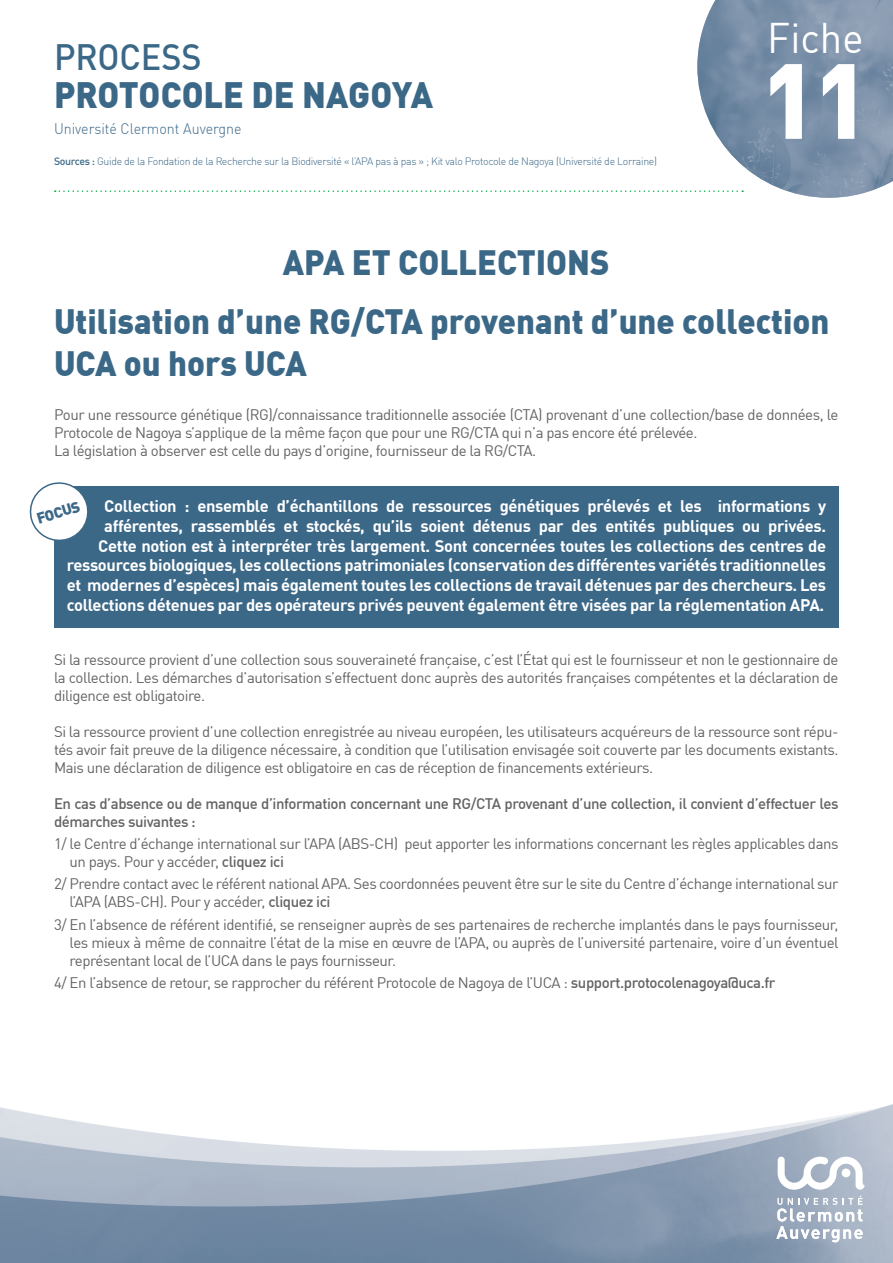
<style>
.page{position:relative;width:893px;height:1263px;background:#fff}
.page>*{position:absolute;margin:0;border:0;box-sizing:border-box;transform-origin:0 0}
.t1{font:900 105px "DIN Offc";color:#fff;scale:.95 1}
.t2{font:42px "DIN Offc";color:#fff;scale:.95 1}
.t3{font:900 36px/37.5px "DIN Offc";color:#3c6888;scale:.95 1}
.TITRE_PARTIE{font:900 34.5px/41.4px "DIN Offc";color:#3c6888;scale:.95 1}
.ENCADRE{font:700 16.5px/19.8px "DIN Offc";letter-spacing:-.02em;color:#fff;text-align:right}
.t4{font:15px/18px "DIN Offc";letter-spacing:-.03em;color:#636366}
.t5{font:500 15px/18px "DIN Offc";letter-spacing:-.03em;color:#636366}
.t6{font:300 15px "DIN Offc";color:#3c6888;scale:.95 1}
.t7{font:900 15px "DIN Offc";color:#3c6888}
.t8{font:300 10.5px "DIN Offc";letter-spacing:-.03em;color:#3c6888}
.s1{font-weight:500}
</style>
<div class="page">
<img style="left:0;top:1104px;width:893px;height:159px">
<svg style="left:776px;top:1157px;width:89px;height:85px"></svg>
<div style="left:54px;top:486px;width:785px;height:141px;background:#3c6888"></div>
<svg style="left:55px;top:0;width:838px;height:198px"></svg>
<svg style="left:29px;top:482px;width:59px;height:59px"></svg>
<p class="t3" style="left:54px;top:36px;width:400px"><span class="s1">PROCESS<br></span>PROTOCOLE DE NAGOYA</p>
<p class="t6" style="left:54px;top:119px;width:199px">Université Clermont Auvergne</p>
<p class="t8" style="left:54px;top:155px;width:605px"><span class="s1">Sources :</span> Guide de la Fondation de la Recherche sur la Biodiversité « l’APA pas à pas » ; Kit valo Protocole de Nagoya (Université de Lorraine)</p>
<p class="t2" style="left:767px;top:12px;width:103px">Fiche</p>
<p class="t1" style="left:761px;top:31px;width:115px">11</p>
<p class="TITRE_PARTIE" style="left:283px;top:240px;width:345px">APA ET COLLECTIONS</p>
<p class="TITRE_PARTIE" style="left:54px;top:299px;width:818px">Utilisation d’une RG/CTA provenant d’une collection<br>UCA ou hors UCA</p>
<p class="t4" style="left:54px;top:405px;width:786px">Pour une ressource génétique (RG)/connaissance traditionnelle associée (CTA) provenant d’une collection/base de données, le<br>Protocole de Nagoya s’applique de la même façon que pour une RG/CTA qui n’a pas encore été prélevée.</p>
<p class="t4" style="left:54px;top:441px;width:484px">La législation à observer est celle du pays d’origine, fournisseur de la RG/CTA.</p>
<p class="ENCADRE" style="left:67px;top:495px;width:761px">Collection : ensemble d’échantillons de ressources génétiques prélevés et les informations y afférentes, rassemblés et stockés, qu’ils soient détenus par des entités publiques ou privées.<br>Cette notion est à interpréter très largement. Sont concernées toutes les collections des centres de ressources biologiques, les collections patrimoniales (conservation des différentes variétés traditionnelles et modernes d’espèces) mais également toutes les collections de travail détenues par des chercheurs. Les collections détenues par des opérateurs privés peuvent également être visées par la réglementation APA.</p>
<p class="t4" style="left:54px;top:650px;width:786px;text-align:justify">Si la ressource provient d’une collection sous souveraineté française, c’est l’État qui est le fournisseur et non le gestionnaire de la collection. Les démarches d’autorisation s’effectuent donc auprès des autorités françaises compétentes et la déclaration de diligence est obligatoire.</p>
<p class="t4" style="left:54px;top:722px;width:786px;text-align:justify">Si la ressource provient d’une collection enregistrée au niveau européen, les utilisateurs acquéreurs de la ressource sont répu&shy;tés avoir fait preuve de la diligence nécessaire, à condition que l’utilisation envisagée soit couverte par les documents existants.<br>Mais une déclaration de diligence est obligatoire en cas de réception de financements extérieurs.</p>
<p class="t5" style="left:54px;top:794px;width:786px">En cas d’absence ou de manque d’information concernant une RG/CTA provenant d’une collection, il convient d’effectuer les démarches suivantes :</p>
<p class="t4" style="left:70px;top:834px;width:770px;text-indent:-16px">1/ le Centre d’échange international sur l’APA (ABS-CH) peut apporter les informations concernant les règles applicables dans un pays. Pour y accéder, <span class="s1">cliquez ici</span></p>
<p class="t4" style="left:70px;top:875px;width:770px;text-indent:-16px">2/ Prendre contact avec le référent national APA. Ses coordonnées peuvent être sur le site du Centre d’échange international sur l’APA (ABS-CH). Pour y accéder, <span class="s1">cliquez ici</span></p>
<p class="t4" style="left:70px;top:915px;width:770px;text-align:justify;text-indent:-16px">3/ En l’absence de référent identifié, se renseigner auprès de ses partenaires de recherche implantés dans le pays fournisseur, les mieux à même de connaitre l’état de la mise en œuvre de l’APA, ou auprès de l’université partenaire, voire d’un éventuel représentant local de l’UCA dans le pays fournisseur.</p>
<p class="t4" style="left:54px;top:973px;width:723px">4/ En l’absence de retour, se rapprocher du référent Protocole de Nagoya de l’UCA : <span class="s1">support.protocolenagoya@uca.fr</span></p>
<p class="t7" style="left:34px;top:509px;width:46px;rotate:-17deg">FOCUS</p>
</div>
